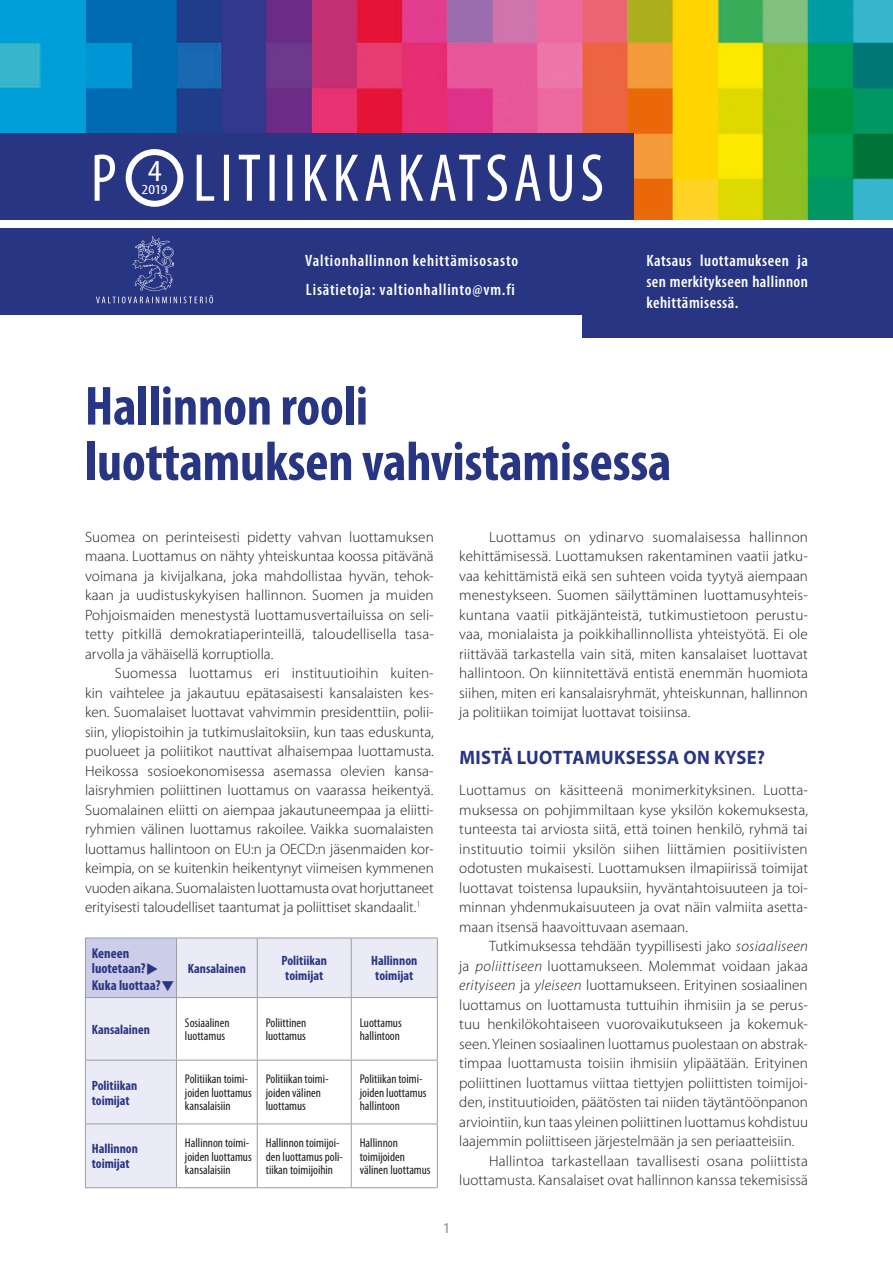
<style>
.page{position:relative;width:893px;height:1263px;background:#fff}
.page>*{position:absolute;margin:0;border:0;box-sizing:border-box;transform-origin:0 0}
.otsikko1{font:700 condensed 55.5px/55.5px "Myriad Pro";letter-spacing:-.005em;color:#283583}
.t1{font:condensed 30.6px "Myriad Pro";color:#fff;scale:1.18 1}
.otsikko2{font:700 19.5px "Myriad Pro";letter-spacing:.02em;color:#283583;scale:.95 1}
.kirjoittaja_ja_osast{font:600 condensed 16.5px "Myriad Pro";letter-spacing:.05em;color:#fff}
.katsausseliteteksti{font:600 condensed 16.5px/21px "Myriad Pro";letter-spacing:.025em;color:#fff;text-align:justify}
.leipis{font:300 15px/19.5px "Myriad Pro";letter-spacing:-.005em;color:#1d1d1b;text-align:justify}
.leipis_harva{font:300 15px/19.5px "Myriad Pro";letter-spacing:.005em;color:#1d1d1b;text-align:justify}
.leipis_ei_sis_harvem{font:300 15px/19.5px "Myriad Pro";letter-spacing:.005em;color:#1d1d1b;text-align:justify}
.leipis_ei_sis{font:300 15px/19.5px "Myriad Pro";color:#1d1d1b;text-align:justify}
.t2{font:600 condensed 15px "Myriad Pro";color:#9d9d9d}
.pikkutaulukkotxt{font:700 condensed 14.25px/15px "Myriad Pro";color:#283583}
.t3{font:condensed 13.8px "Myriad Pro";color:#fff;scale:1.25 1}
.pikkutaulukkotxt-2{font:700 condensed 13.5px/15px "Myriad Pro";color:#283583}
.pikkutaulukkotxt-3{font:condensed 12.75px/13.5px "Myriad Pro";color:#1d1d1b}
.s1{font-style:italic}
</style>
<div class="page">
<img style="left:0;top:0;width:893px;height:220px">
<div style="left:0;top:228px;width:893px;height:87px;background:#283583"></div>
<div style="left:0;top:134px;width:634px;height:86px;background:#283583"></div>
<div style="left:126px;top:149px;width:57px;height:58px;border:6px solid #fff;border-radius:50%"></div>
<svg style="left:95px;top:154px;width:507px;height:47px"></svg>
<svg style="left:96px;top:236px;width:117px;height:67px"></svg>
<div style="left:583px;top:229px;width:310px;height:109px;background:#283583"></div>
<svg style="left:86px;top:939px;width:351px;height:248px"></svg>
<hr style="left:85px;top:938px;width:91px;height:1px;background:#9d9d9d">
<hr style="left:85px;top:938px;width:1px;height:59px;background:#9d9d9d">
<hr style="left:176px;top:938px;width:81px;height:1px;background:#9d9d9d">
<hr style="left:176px;top:938px;width:1px;height:59px;background:#9d9d9d">
<hr style="left:257px;top:938px;width:94px;height:1px;background:#9d9d9d">
<hr style="left:257px;top:938px;width:1px;height:59px;background:#9d9d9d">
<hr style="left:351px;top:938px;width:87px;height:1px;background:#9d9d9d">
<hr style="left:351px;top:938px;width:1px;height:59px;background:#9d9d9d">
<hr style="left:437px;top:938px;width:1px;height:59px;background:#9d9d9d">
<hr style="left:85px;top:997px;width:91px;height:1px;background:#9d9d9d">
<hr style="left:85px;top:998px;width:1px;height:62px;background:#9d9d9d">
<hr style="left:176px;top:997px;width:81px;height:1px;background:#9d9d9d">
<hr style="left:176px;top:998px;width:1px;height:62px;background:#9d9d9d">
<hr style="left:257px;top:997px;width:94px;height:1px;background:#9d9d9d">
<hr style="left:257px;top:998px;width:1px;height:62px;background:#9d9d9d">
<hr style="left:351px;top:997px;width:87px;height:1px;background:#9d9d9d">
<hr style="left:351px;top:998px;width:1px;height:62px;background:#9d9d9d">
<hr style="left:437px;top:998px;width:1px;height:62px;background:#9d9d9d">
<hr style="left:85px;top:1060px;width:91px;height:1px;background:#9d9d9d">
<hr style="left:85px;top:1060px;width:1px;height:63px;background:#9d9d9d">
<hr style="left:176px;top:1060px;width:81px;height:1px;background:#9d9d9d">
<hr style="left:176px;top:1060px;width:1px;height:63px;background:#9d9d9d">
<hr style="left:257px;top:1060px;width:94px;height:1px;background:#9d9d9d">
<hr style="left:257px;top:1060px;width:1px;height:63px;background:#9d9d9d">
<hr style="left:351px;top:1060px;width:87px;height:1px;background:#9d9d9d">
<hr style="left:351px;top:1060px;width:1px;height:63px;background:#9d9d9d">
<hr style="left:437px;top:1060px;width:1px;height:63px;background:#9d9d9d">
<hr style="left:85px;top:1123px;width:91px;height:1px;background:#9d9d9d">
<hr style="left:85px;top:1124px;width:1px;height:63px;background:#9d9d9d">
<hr style="left:176px;top:1123px;width:81px;height:1px;background:#9d9d9d">
<hr style="left:176px;top:1124px;width:1px;height:63px;background:#9d9d9d">
<hr style="left:257px;top:1123px;width:94px;height:1px;background:#9d9d9d">
<hr style="left:257px;top:1124px;width:1px;height:63px;background:#9d9d9d">
<hr style="left:351px;top:1123px;width:87px;height:1px;background:#9d9d9d">
<hr style="left:351px;top:1124px;width:1px;height:63px;background:#9d9d9d">
<hr style="left:437px;top:1124px;width:1px;height:63px;background:#9d9d9d">
<hr style="left:85px;top:1187px;width:91px;height:1px;background:#9d9d9d">
<hr style="left:176px;top:1187px;width:81px;height:1px;background:#9d9d9d">
<hr style="left:257px;top:1187px;width:94px;height:1px;background:#9d9d9d">
<hr style="left:351px;top:1187px;width:87px;height:1px;background:#9d9d9d">
<h2 class="t1" style="left:148px;top:152px;width:13px">4</h2>
<p class="t3" style="left:142px;top:181px;width:22px">2019</p>
<h3 class="kirjoittaja_ja_osast" style="left:305px;top:250px;width:215px">Valtionhallinnon kehittämisosasto</h3>
<h3 class="kirjoittaja_ja_osast" style="left:306px;top:279px;width:210px">Lisätietoja: valtionhallinto@vm.fi</h3>
<h2 class="katsausseliteteksti" style="left:646px;top:249px;width:163px">Katsaus luottamukseen ja sen merkitykseen hallinnon kehittämisessä.</h2>
<h1 class="otsikko1" style="left:85px;top:377px;width:588px">Hallinnon rooli<br>luottamuksen vahvistamisessa</h1>
<p class="leipis_ei_sis" style="left:85px;top:527px;width:350px">Suomea on perinteisesti pidetty vahvan luottamuksen maana. Luottamus on nähty yhteiskuntaa koossa pitävänä voimana ja kivijalkana, joka mahdollistaa hyvän, tehok&shy;kaan ja uudistuskykyisen hallinnon. Suomen ja muiden Pohjoismaiden menestystä luottamusvertailuissa on seli&shy;tetty pitkillä demokratiaperinteillä, taloudellisella tasa&shy;arvolla ja vähäisellä korruptiolla.</p>
<p class="leipis" style="left:85px;top:664px;width:350px;text-indent:30px">Suomessa luottamus eri instituutioihin kuiten&shy;kin vaihtelee ja jakautuu epätasaisesti kansalaisten kes&shy;ken. Suomalaiset luottavat vahvimmin presidenttiin, polii&shy;siin, yliopistoihin ja tutkimuslaitoksiin, kun taas eduskunta, puolueet ja poliitikot nauttivat alhaisempaa luottamusta.<br>Heikossa sosioekonomisessa asemassa olevien kansa&shy;laisryhmien poliittinen luottamus on vaarassa heikentyä.<br>Suomalainen eliitti on aiempaa jakautuneempaa ja eliitti&shy;ryhmien välinen luottamus rakoilee. Vaikka suomalaisten luottamus hallintoon on EU:n ja OECD:n jäsenmaiden kor&shy;keimpia, on se kuitenkin heikentynyt viimeisen kymmenen vuoden aikana. Suomalaisten luottamusta ovat horjuttaneet erityisesti taloudelliset taantumat ja poliittiset skandaalit.<sup>1</sup></p>
<p class="pikkutaulukkotxt" style="left:92px;top:945px;width:68px">Keneen luotetaan?◆</p>
<p class="pikkutaulukkotxt" style="left:92px;top:977px;width:84px">Kuka luottaa?▼</p>
<p class="pikkutaulukkotxt-2" style="left:188px;top:960px;width:60px">Kansalainen</p>
<p class="pikkutaulukkotxt-2" style="left:281px;top:953px;width:47px">Politiikan toimijat</p>
<p class="pikkutaulukkotxt-2" style="left:371px;top:953px;width:48px;text-align:center">Hallinnon toimijat</p>
<p class="pikkutaulukkotxt-2" style="left:92px;top:1021px;width:60px">Kansalainen</p>
<p class="pikkutaulukkotxt-3" style="left:185px;top:1016px;width:46px">Sosiaalinen luottamus</p>
<p class="pikkutaulukkotxt-3" style="left:266px;top:1016px;width:42px">Poliittinen luottamus</p>
<p class="pikkutaulukkotxt-3" style="left:360px;top:1016px;width:43px">Luottamus hallintoon</p>
<p class="pikkutaulukkotxt-2" style="left:92px;top:1077px;width:47px">Politiikan toimijat</p>
<p class="pikkutaulukkotxt-3" style="left:185px;top:1072px;width:68px">Politiikan toimi&shy;joiden luottamus kansalaisiin</p>
<p class="pikkutaulukkotxt-3" style="left:266px;top:1072px;width:64px">Politiikan toimi&shy;joiden välinen luottamus</p>
<p class="pikkutaulukkotxt-3" style="left:360px;top:1072px;width:68px">Politiikan toimi&shy;joiden luottamus hallintoon</p>
<p class="pikkutaulukkotxt-2" style="left:92px;top:1141px;width:48px">Hallinnon toimijat</p>
<p class="pikkutaulukkotxt-3" style="left:185px;top:1136px;width:68px">Hallinnon toimi&shy;joiden luottamus kansalaisiin</p>
<p class="pikkutaulukkotxt-3" style="left:266px;top:1136px;width:79px">Hallinnon toimijoi&shy;den luottamus poli&shy;tiikan toimijoihin</p>
<p class="pikkutaulukkotxt-3" style="left:360px;top:1136px;width:72px">Hallinnon toimijoiden välinen luottamus</p>
<p class="leipis_harva" style="left:459px;top:527px;width:350px;text-indent:30px">Luottamus on ydinarvo suomalaisessa hallinnon kehittämisessä. Luottamuksen rakentaminen vaatii jatku&shy;vaa kehittämistä eikä sen suhteen voida tyytyä aiempaan menestykseen. Suomen säilyttäminen luottamusyhteis&shy;kuntana vaatii pitkäjänteistä, tutkimustietoon perustu&shy;vaa, monialaista ja poikkihallinnollista yhteistyötä. Ei ole riittävää tarkastella vain sitä, miten kansalaiset luottavat hallintoon. On kiinnitettävä entistä enemmän huomiota siihen, miten eri kansalaisryhmät, yhteiskunnan, hallinnon ja politiikan toimijat luottavat toisiinsa.</p>
<h2 class="otsikko2" style="left:459px;top:746px;width:323px">MISTÄ LUOTTAMUKSESSA ON KYSE?</h2>
<p class="leipis_ei_sis_harvem" style="left:459px;top:781px;width:350px">Luottamus on käsitteenä monimerkityksinen. Luotta&shy;muksessa on pohjimmiltaan kyse yksilön kokemuksesta, tunteesta tai arviosta siitä, että toinen henkilö, ryhmä tai instituutio toimii yksilön siihen liittämien positiivisten odotusten mukaisesti. Luottamuksen ilmapiirissä toimijat luottavat toistensa lupauksiin, hyväntahtoisuuteen ja toi&shy;minnan yhdenmukaisuuteen ja ovat näin valmiita asetta&shy;maan itsensä haavoittuvaan asemaan.</p>
<p class="leipis" style="left:459px;top:937px;width:350px;text-indent:30px">Tutkimuksessa tehdään tyypillisesti jako <span class="s1">sosiaaliseen </span>ja <span class="s1">poliittiseen</span> luottamukseen. Molemmat voidaan jakaa <span class="s1">erityiseen</span> ja <span class="s1">yleiseen</span> luottamukseen. Erityinen sosiaalinen luottamus on luottamusta tuttuihin ihmisiin ja se perus&shy;tuu henkilökohtaiseen vuorovaikutukseen ja kokemuk&shy;seen. Yleinen sosiaalinen luottamus puolestaan on abstrak&shy;timpaa luottamusta toisiin ihmisiin ylipäätään. Erityinen poliittinen luottamus viittaa tiettyjen poliittisten toimijoi&shy;den, instituutioiden, päätösten tai niiden täytäntöönpanon arviointiin, kun taas yleinen poliittinen luottamus kohdistuu laajemmin poliittiseen järjestelmään ja sen periaatteisiin.</p>
<p class="leipis_harva" style="left:459px;top:1151px;width:350px;text-align:right">Hallintoa tarkastellaan tavallisesti osana poliittista luottamusta. Kansalaiset ovat hallinnon kanssa tekemisissä</p>
<p class="t2" style="left:443px;top:1218px;width:8px">1</p>
</div>
